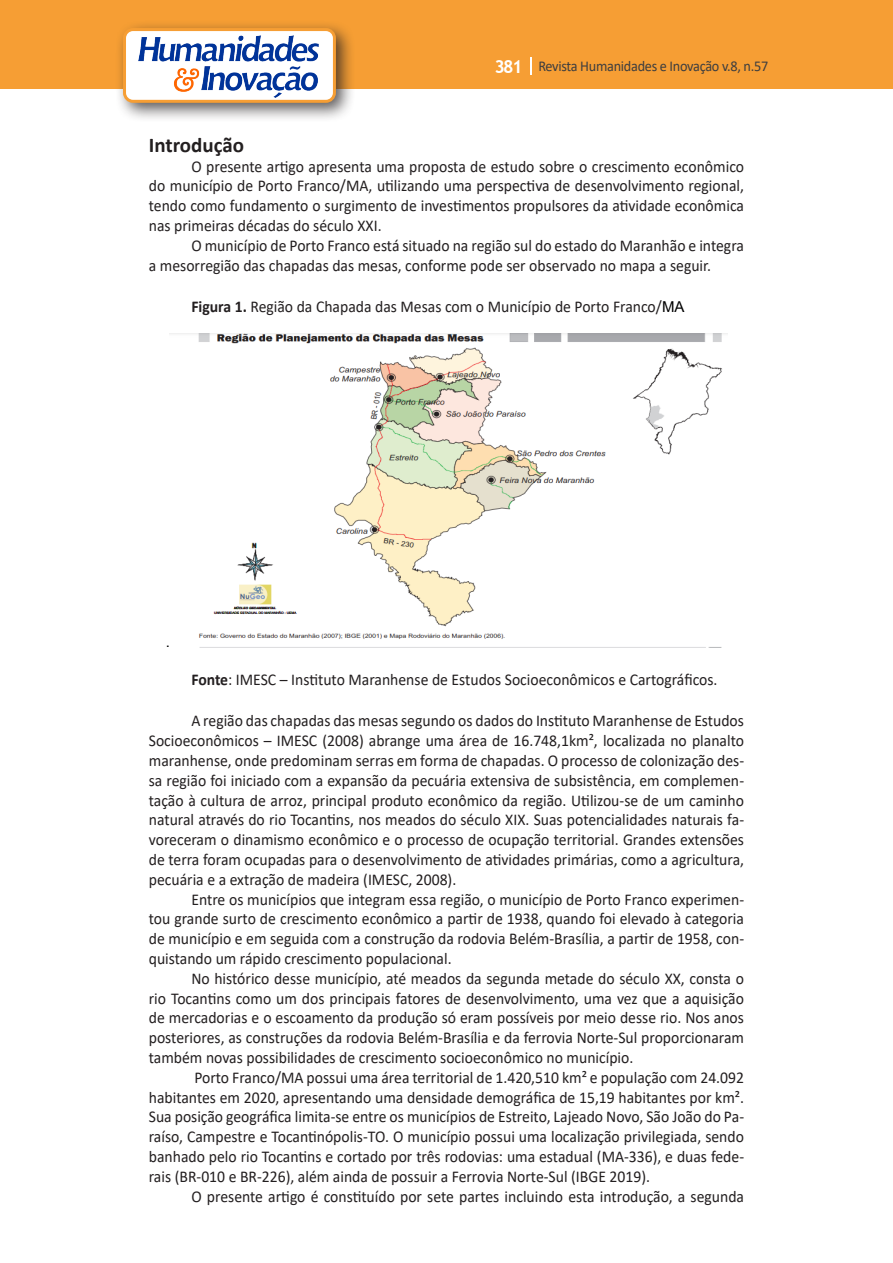
<style>
.page{position:relative;width:893px;height:1263px;background:#fff}
.page>*{position:absolute;margin:0;border:0;box-sizing:border-box;transform-origin:0 0}
.Titulo_2{font:700 21px "Calibri";color:#231f20}
.Texto{font:16.5px/19.8px "Calibri";color:#231f20;text-align:justify;scale:.95 1}
.t1{font:15px "Calibri";letter-spacing:-.02em;color:#3e3e3f;scale:.95 1}
.Texto-2{font:15px "Arial";color:#000}
.s1{font-family:"Trebuchet MS";font-weight:700;font-size:18px;color:#fff}
.s2{font-weight:700}
.s3{font-family:"Arial";font-size:15px;color:#000}
</style>
<div class="page">
<div style="left:0;top:0;width:893px;height:88px;background:#f69e34"></div>
<svg style="left:530px;top:57px;width:2px;height:18px"></svg>
<div style="left:115px;top:20px;width:241px;height:103px;background:#231f20;opacity:.75"></div>
<div style="left:125px;top:30px;width:209px;height:71px;background:#fff;border-radius:9px"></div>
<img style="left:138px;top:35px;width:181px;height:62px">
<div style="left:123px;top:28px;width:213px;height:75px;border:3px solid #f69e34;border-radius:9px"></div>
<img style="left:170px;top:333px;width:557px;height:306px">
<p class="t1" style="left:495px;top:56px;width:290px"><span class="s1">381</span> Revista Humanidades e Inovação v.8, n.57</p>
<p class="Titulo_2" style="left:149px;top:130px;width:97px">Introdução</p>
<p class="Texto" style="left:149px;top:156px;width:628px;text-indent:43px">O presente artigo apresenta uma proposta de estudo sobre o crescimento econômico do município de Porto Franco/MA, utilizando uma perspectiva de desenvolvimento regional, tendo como fundamento o surgimento de investimentos propulsores da atividade econômica nas primeiras décadas do século XXI.</p>
<p class="Texto" style="left:149px;top:235px;width:628px;text-indent:43px">O município de Porto Franco está situado na região sul do estado do Maranhão e integra a mesorregião das chapadas das mesas, conforme pode ser observado no mapa a seguir.</p>
<p class="Texto" style="left:191px;top:296px;width:521px"><span class="s2">Figura 1.</span> Região da Chapada das Mesas com o Município de Porto Franco/<span class="s3">MA</span></p>
<p class="Texto-2" style="left:166px;top:631px;width:6px">.</p>
<p class="Texto" style="left:191px;top:669px;width:555px"><span class="s2">Fonte</span>: IMESC – Instituto Maranhense de Estudos Socioeconômicos e Cartográficos.</p>
<p class="Texto" style="left:149px;top:710px;width:628px;text-indent:43px">A região das chapadas das mesas segundo os dados do Instituto Maranhense de Estudos Socioeconômicos – IMESC (2008) abrange uma área de 16.748,1km², localizada no planalto maranhense, onde predominam serras em forma de chapadas. O processo de colonização des&shy;sa região foi iniciado com a expansão da pecuária extensiva de subsistência, em complemen&shy;tação à cultura de arroz, principal produto econômico da região. Utilizou-se de um caminho natural através do rio Tocantins, nos meados do século XIX. Suas potencialidades naturais fa&shy;voreceram o dinamismo econômico e o processo de ocupação territorial. Grandes extensões de terra foram ocupadas para o desenvolvimento de atividades primárias, como a agricultura, pecuária e a extração de madeira (IMESC, 2008).</p>
<p class="Texto" style="left:149px;top:889px;width:628px;text-indent:43px">Entre os municípios que integram essa região, o município de Porto Franco experimen&shy;tou grande surto de crescimento econômico a partir de 1938, quando foi elevado à categoria de município e em seguida com a construção da rodovia Belém-Brasília, a partir de 1958, con&shy;quistando um rápido crescimento populacional.</p>
<p class="Texto" style="left:149px;top:968px;width:628px;text-indent:43px">No histórico desse município, até meados da segunda metade do século XX, consta o rio Tocantins como um dos principais fatores de desenvolvimento, uma vez que a aquisição de mercadorias e o escoamento da produção só eram possíveis por meio desse rio. Nos anos posteriores, as construções da rodovia Belém-Brasília e da ferrovia Norte-Sul proporcionaram também novas possibilidades de crescimento socioeconômico no município.</p>
<p class="Texto" style="left:149px;top:1067px;width:628px;text-indent:46px">Porto Franco/MA possui uma área territorial de 1.420,510 km² e população com 24.092 habitantes em 2020, apresentando uma densidade demográfica de 15,19 habitantes por km².<br>Sua posição geográfica limita-se entre os municípios de Estreito, Lajeado Novo, São João do Pa&shy;raíso, Campestre e Tocantinópolis-TO. O município possui uma localização privilegiada, sendo banhado pelo rio Tocantins e cortado por três rodovias: uma estadual (MA-336), e duas fede&shy;rais (BR-010 e BR-226), além ainda de possuir a Ferrovia Norte-Sul (IBGE 2019).</p>
<p class="Texto" style="left:191px;top:1186px;width:583px">O presente artigo é constituído por sete partes incluindo esta introdução, a segunda</p>
</div>
